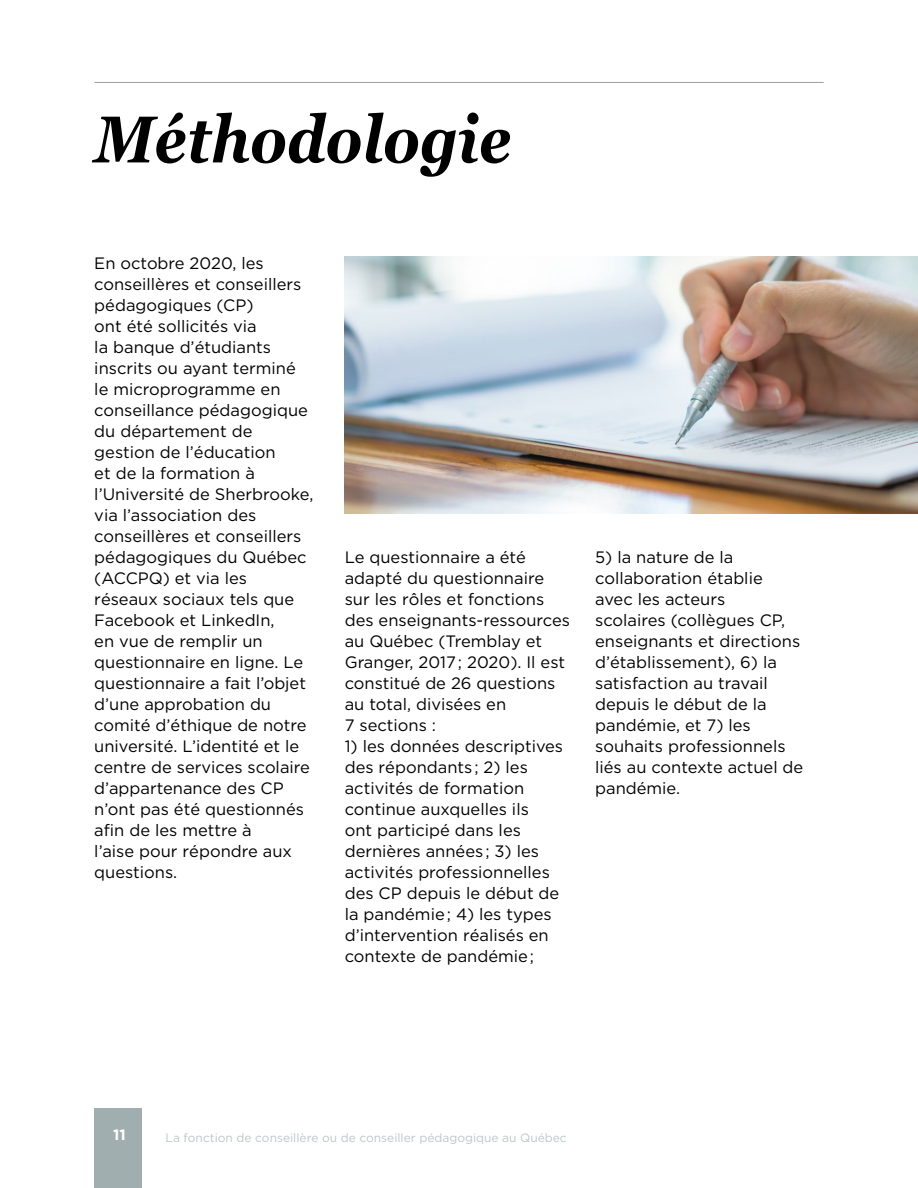
<style>
.page{position:relative;width:918px;height:1188px;background:#fff}
.page>*{position:absolute;margin:0;border:0;box-sizing:border-box;transform-origin:0 0}
.t1{font:italic 700 66px "Georgia";color:#000;scale:.88 1}
.t2{font:16.5px/21px "Gotham";color:#000}
.t3{font:700 15px "Gotham";color:#fff}
.t4{font:12px "Gotham";color:#bec6c7}
</style>
<div class="page">
<div style="left:94px;top:1108px;width:48px;height:80px;background:#a1aeb0"></div>
<hr style="left:94px;top:82px;width:730px;height:1px;background:#9c9e9f">
<img style="left:345px;top:256px;width:573px;height:257px">
<h1 class="t1" style="left:94px;top:97px;width:475px">Méthodologie</h1>
<p class="t2" style="left:94px;top:252px;width:221px">En octobre 2020, les conseillères et conseillers pédagogiques (CP)<br>ont été sollicités via<br>la banque d’étudiants inscrits ou ayant terminé le microprogramme en conseillance pédagogique du département de gestion de l’éducation<br>et de la formation à l’Université de Sherbrooke, via l’association des conseillères et conseillers pédagogiques du Québec (ACCPQ) et via les réseaux sociaux tels que<br>Facebook et LinkedIn,<br>en vue de remplir un questionnaire en ligne. Le questionnaire a fait l’objet d’une approbation du comité d’éthique de notre université. L’identité et le centre de services scolaire d’appartenance des CP n’ont pas été questionnés afin de les mettre à<br>l’aise pour répondre aux questions.</p>
<p class="t2" style="left:345px;top:546px;width:227px">Le questionnaire a été adapté du questionnaire sur les rôles et fonctions des enseignants-ressources au Québec (Tremblay et<br>Granger, 2017; 2020). Il est constitué de 26 questions au total, divisées en<br>7 sections :</p>
<p class="t2" style="left:345px;top:735px;width:220px">1) les données descriptives des répondants ; 2) les activités de formation continue auxquelles ils<br>ont participé dans les dernières années ; 3) les activités professionnelles des CP depuis le début de la pandémie; 4) les types d’intervention réalisés en contexte de pandémie;</p>
<p class="t2" style="left:595px;top:546px;width:210px">5) la nature de la collaboration établie avec les acteurs<br>scolaires (collègues CP, enseignants et directions d’établissement), 6) la satisfaction au travail depuis le début de la pandémie, et 7) les souhaits professionnels liés au contexte actuel de pandémie.</p>
<p class="t3" style="left:113px;top:1126px;width:14px">11</p>
<p class="t4" style="left:166px;top:1131px;width:403px">La fonction de conseillère ou de conseiller pédagogique au Québec</p>
</div>
